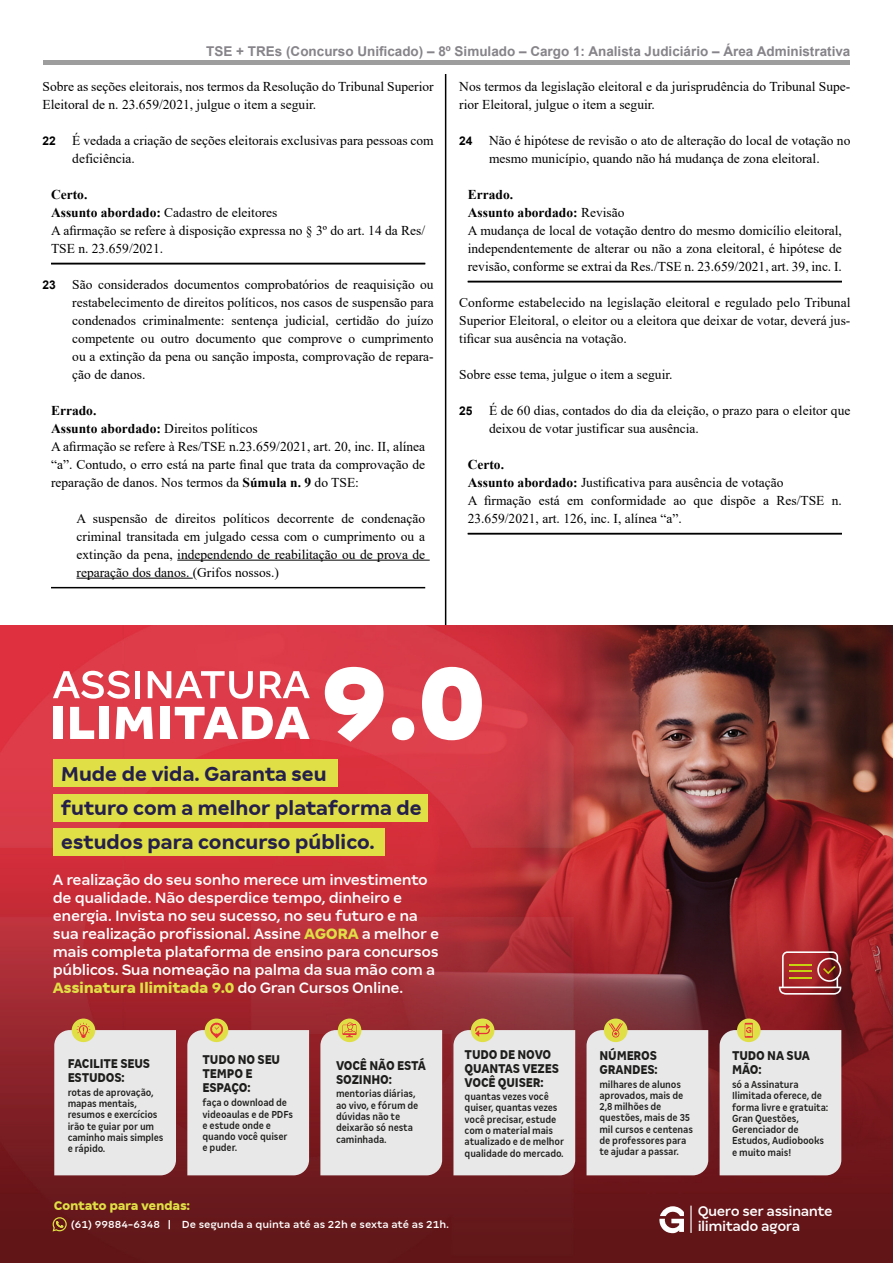
<style>
.page{position:relative;width:893px;height:1263px;background:#fff}
.page>*{position:absolute;margin:0;border:0;box-sizing:border-box;transform-origin:0 0}
.t1{font:700 22.2px/34px "Margem";letter-spacing:-.025em;color:#25204b}
.t2{font:500 16.5px/18px "Margem";letter-spacing:-.025em;color:#fff}
.t3{font:500 15.3px/15.8px "Margem";letter-spacing:-.03em;color:#fff}
.t4{font:800 condensed 14.1px/14.1px "Margem";letter-spacing:-.01em;color:#1e1f1d}
.t5{font:800 13.65px "Margem";letter-spacing:-.025em;color:#e0df45}
.t6{font:13.5px/18px "Times New Roman";color:#000}
.t7{font:700 13.5px "Arial";color:#868389}
.t8{font:500 11.4px "Margem";color:#fff}
.t9{font:500 condensed 11.25px/11.2px "Margem";letter-spacing:-.01em;color:#1e1f1d}
.s1{font-family:"Arial";font-weight:700;font-size:12px}
.s2{font-weight:700}
.s3{font-weight:800;color:#e0df45}
</style>
<div class="page">
<hr style="left:445px;top:74px;width:1px;height:1121px;background:#000">
<div style="left:43px;top:60px;width:807px;height:5px;background:#9d9d9d"></div>
<hr style="left:51px;top:263px;width:374px;height:1px;background:#000">
<hr style="left:177px;top:560px;width:253px;height:1px;background:#000">
<hr style="left:77px;top:578px;width:116px;height:1px;background:#000">
<hr style="left:51px;top:587px;width:374px;height:1px;background:#000">
<hr style="left:468px;top:281px;width:374px;height:1px;background:#000">
<hr style="left:468px;top:533px;width:374px;height:1px;background:#000">
<img style="left:0;top:625px;width:893px;height:638px">
<svg style="left:325px;top:667px;width:58px;height:75px"></svg>
<svg style="left:392px;top:717px;width:22px;height:23px"></svg>
<svg style="left:422px;top:667px;width:60px;height:73px"></svg>
<svg style="left:53px;top:671px;width:77px;height:28px"></svg>
<div style="left:135px;top:671px;width:5px;height:27px;background:#fff"></div>
<svg style="left:148px;top:671px;width:105px;height:28px"></svg>
<svg style="left:260px;top:671px;width:50px;height:27px"></svg>
<div style="left:53px;top:707px;width:9px;height:32px;background:#fff"></div>
<svg style="left:70px;top:707px;width:24px;height:32px"></svg>
<div style="left:99px;top:707px;width:9px;height:32px;background:#fff"></div>
<svg style="left:116px;top:707px;width:37px;height:32px"></svg>
<div style="left:160px;top:707px;width:9px;height:32px;background:#fff"></div>
<svg style="left:175px;top:707px;width:135px;height:32px"></svg>
<div style="left:53px;top:759px;width:284px;height:28px;background:#e0df45"></div>
<div style="left:53px;top:794px;width:374px;height:27px;background:#e0df45"></div>
<div style="left:53px;top:828px;width:331px;height:27px;background:#e0df45"></div>
<svg style="left:72px;top:1018px;width:23px;height:24px"></svg>
<svg style="left:54px;top:1023px;width:122px;height:152px;background:#e3dddb"></svg>
<svg style="left:471px;top:1018px;width:23px;height:24px"></svg>
<svg style="left:604px;top:1018px;width:23px;height:24px"></svg>
<svg style="left:205px;top:1018px;width:23px;height:24px"></svg>
<svg style="left:187px;top:1023px;width:122px;height:152px;background:#e3dddb"></svg>
<svg style="left:338px;top:1018px;width:23px;height:24px"></svg>
<svg style="left:320px;top:1022px;width:122px;height:153px;background:#e3dcda"></svg>
<svg style="left:453px;top:1023px;width:122px;height:152px;background:#e2dddb"></svg>
<svg style="left:586px;top:1023px;width:122px;height:152px;background:#e1dddb"></svg>
<svg style="left:737px;top:1018px;width:24px;height:24px"></svg>
<svg style="left:720px;top:1023px;width:121px;height:152px;background:#e2dedb"></svg>
<svg style="left:53px;top:1217px;width:14px;height:14px"></svg>
<hr style="left:690px;top:1205px;width:2px;height:28px;background:#fff">
<svg style="left:659px;top:1206px;width:25px;height:27px"></svg>
<svg style="left:779px;top:951px;width:62px;height:44px;background:#ad524a"></svg>
<p class="t7" style="left:206px;top:41px;width:646px">TSE + TREs (Concurso Unificado) – 8º Simulado – Cargo 1: Analista Judiciário – Área Administrativa</p>
<p class="t6" style="left:43px;top:77px;width:393px">Sobre as seções eleitorais, nos termos da Resolução do Tribunal Superior<br>Eleitoral de n. 23.659/2021, julgue o item a seguir.</p>
<p class="t6" style="left:72px;top:131px;width:363px;text-indent:-30px"><span class="s1">22</span> É vedada a criação de seções eleitorais exclusivas para pessoas com deficiência.</p>
<p class="t6" style="left:51px;top:185px;width:376px"><span class="s2">Certo.<br>Assunto abordado:</span> Cadastro de eleitores<br>A afirmação se refere à disposição expressa no § 3º do art. 14 da Res/ TSE n. 23.659/2021.</p>
<p class="t6" style="left:72px;top:275px;width:363px;text-align:justify;text-indent:-30px"><span class="s1">23</span> São considerados documentos comprobatórios de reaquisição ou restabelecimento de direitos políticos, nos casos de suspensão para condenados criminalmente: sentença judicial, certidão do juízo competente ou outro documento que comprove o cumprimento ou a extinção da pena ou sanção imposta, comprovação de repara&shy;ção de danos.</p>
<p class="t6" style="left:51px;top:401px;width:376px"><span class="s2">Errado.<br>Assunto abordado:</span> Direitos políticos<br>A afirmação se refere à Res/TSE n.23.659/2021, art. 20, inc. II, alínea “a”. Contudo, o erro está na parte final que trata da comprovação de reparação de danos. Nos termos da <span class="s2">Súmula n. 9</span> do TSE:</p>
<p class="t6" style="left:77px;top:509px;width:350px;text-align:justify">A suspensão de direitos políticos decorrente de condenação criminal transitada em julgado cessa com o cumprimento ou a extinção da pena, independendo de reabilitação ou de prova de reparação dos danos. (Grifos nossos.)</p>
<p class="t6" style="left:459px;top:77px;width:393px">Nos termos da legislação eleitoral e da jurisprudência do Tribunal Supe&shy;rior Eleitoral, julgue o item a seguir.</p>
<p class="t6" style="left:459px;top:131px;width:393px;text-align:center"><span class="s1">24</span> Não é hipótese de revisão o ato de alteração do local de votação no mesmo município, quando não há mudança de zona eleitoral.</p>
<p class="t6" style="left:468px;top:185px;width:376px"><span class="s2">Errado.<br>Assunto abordado:</span> Revisão<br>A mudança de local de votação dentro do mesmo domicílio eleitoral, independentemente de alterar ou não a zona eleitoral, é hipótese de revisão, conforme se extrai da Res./TSE n. 23.659/2021, art. 39, inc. I.</p>
<p class="t6" style="left:459px;top:293px;width:393px;text-align:justify">Conforme estabelecido na legislação eleitoral e regulado pelo Tribunal Superior Eleitoral, o eleitor ou a eleitora que deixar de votar, deverá jus&shy;tificar sua ausência na votação.</p>
<p class="t6" style="left:459px;top:365px;width:215px">Sobre esse tema, julgue o item a seguir.</p>
<p class="t6" style="left:489px;top:401px;width:363px;text-indent:-30px"><span class="s1">25</span> É de 60 dias, contados do dia da eleição, o prazo para o eleitor que deixou de votar justificar sua ausência.</p>
<p class="t6" style="left:468px;top:455px;width:376px"><span class="s2">Certo.<br>Assunto abordado:</span> Justificativa para ausência de votação<br>A firmação está em conformidade ao que dispõe a Res/TSE n.<br>23.659/2021, art. 126, inc. I, alínea “a”.</p>
<h1 class="t1" style="left:61px;top:756px;width:363px">Mude de vida. Garanta seu<br>futuro com a melhor plataforma de estudos para concurso público.</h1>
<p class="t2" style="left:53px;top:870px;width:388px">A realização do seu sonho merece um investimento de qualidade. Não desperdice tempo, dinheiro e energia. Invista no seu sucesso, no seu futuro e na sua realização profissional. Assine <span class="s3">AGORA</span> a melhor e mais completa plataforma de ensino para concursos públicos. Sua nomeação na palma da sua mão com a <span class="s3">Assinatura Ilimitada 9.0</span> do Gran Cursos Online.</p>
<p class="t4" style="left:68px;top:1056px;width:84px">FACILITE SEUS<br>ESTUDOS:</p>
<p class="t9" style="left:68px;top:1086px;width:97px">rotas de aprovação, mapas mentais, resumos e exercícios irão te guiar por um caminho mais simples e rápido.</p>
<p class="t4" style="left:203px;top:1052px;width:79px">TUDO NO SEU<br>TEMPO E<br>ESPAÇO:</p>
<p class="t9" style="left:203px;top:1097px;width:92px">faça o download de videoaulas e de PDFs e estude onde e quando você quiser e puder.</p>
<p class="t4" style="left:336px;top:1058px;width:91px">VOCÊ NÃO ESTÁ<br>SOZINHO:</p>
<p class="t9" style="left:336px;top:1088px;width:84px">mentorias diárias, ao vivo, e fórum de dúvidas não te deixarão só nesta caminhada.</p>
<p class="t4" style="left:465px;top:1047px;width:96px">TUDO DE NOVO<br>QUANTAS VEZES<br>VOCÊ QUISER:</p>
<p class="t9" style="left:465px;top:1091px;width:101px">quantas vezes você quiser, quantas vezes você precisar, estude com o material mais atualizado e de melhor qualidade do mercado.</p>
<p class="t4" style="left:599px;top:1048px;width:60px">NÚMEROS<br>GRANDES:</p>
<p class="t9" style="left:599px;top:1078px;width:95px">milhares de alunos aprovados, mais de<br>2,8 milhões de questões, mais de 35 mil cursos e centenas de professores para te ajudar a passar.</p>
<p class="t4" style="left:732px;top:1049px;width:79px">TUDO NA SUA<br>MÃO:</p>
<p class="t9" style="left:732px;top:1079px;width:98px">só a Assinatura<br>Ilimitada oferece, de forma livre e gratuita:<br>Gran Questões,<br>Gerenciador de<br>Estudos, Audiobooks e muito mais!</p>
<p class="t5" style="left:54px;top:1197px;width:138px">Contato para vendas:</p>
<p class="t3" style="left:698px;top:1203px;width:136px">Quero ser assinante ilimitado agora</p>
<p class="t8" style="left:71px;top:1218px;width:380px">(61) 99884-6348 | De segunda a quinta até as 22h e sexta até as 21h.</p>
</div>
